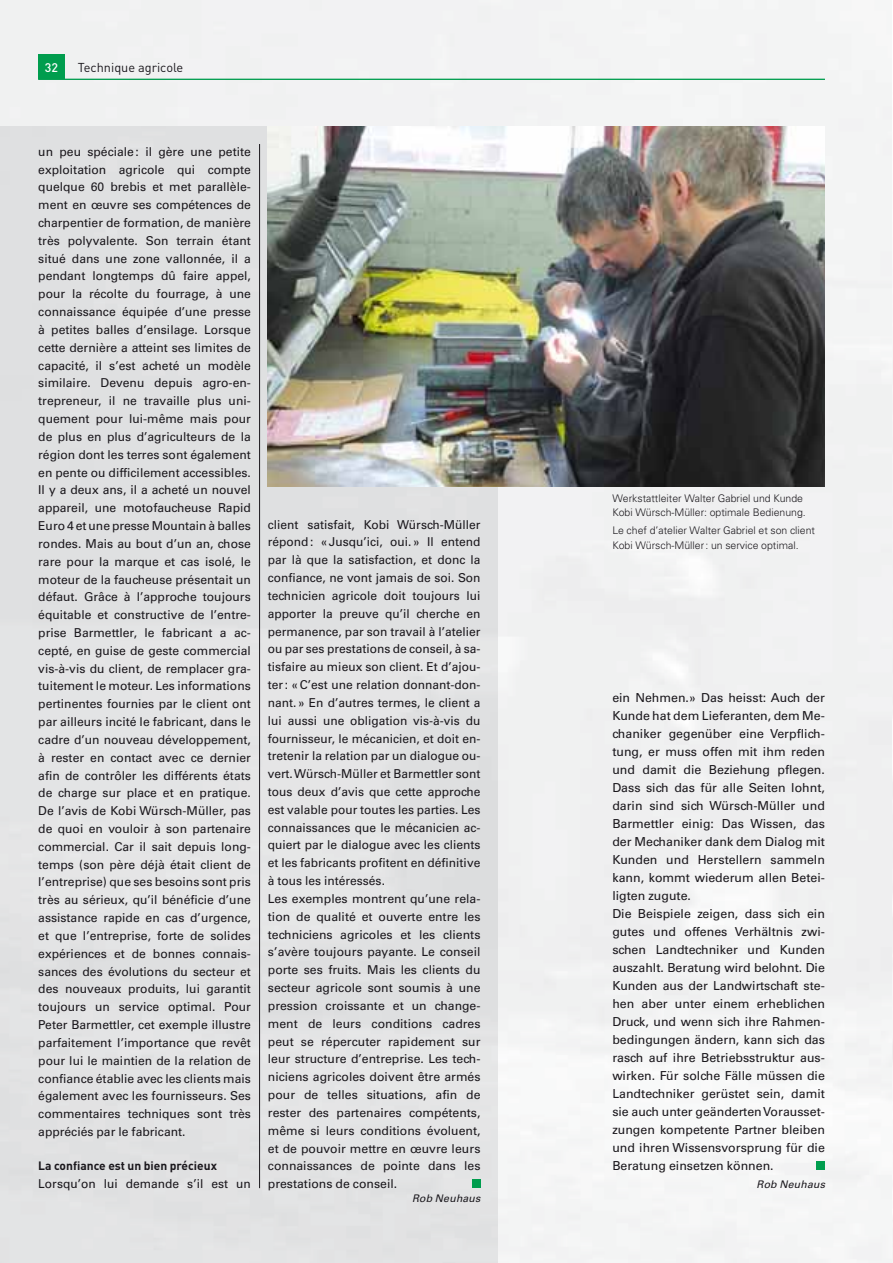
<style>
.page{position:relative;width:893px;height:1263px;background:#fff}
.page>*{position:absolute;margin:0;border:0;box-sizing:border-box;transform-origin:0 0}
.t1{font:12.75px "DIN";color:#1a171c}
.t2{font:12.3px/17.9px "Univers";color:#1a171c}
.t3{font:500 12.3px "DIN";color:#fff}
.t4{font:700 12px "DIN";color:#1a171c}
.t5{font:300 10.5px/14.2px "Univers";color:#1a171c}
.t6{font:italic 10.5px "Univers";letter-spacing:.02em;color:#1a171c}
</style>
<div class="page">
<div style="left:497px;top:156px;width:395px;height:1107px;background:#f2f2f3"></div>
<div style="left:38px;top:54px;width:27px;height:25px;background:#009d4e"></div>
<hr style="left:38px;top:79px;width:787px;height:1px;background:#009d4e">
<div style="left:0;top:126px;width:497px;height:1137px;background:#e1e2e2"></div>
<div style="left:816px;top:1162px;width:9px;height:8px;background:#009d4e"></div>
<div style="left:472px;top:1180px;width:8px;height:8px;background:#009d4e"></div>
<hr style="left:259px;top:144px;width:1px;height:1044px;background:#1a171c">
<img style="left:892px;top:0;width:1px;height:1263px">
<img style="left:268px;top:126px;width:557px;height:360px">
<p class="t3" style="left:45px;top:63px;width:15px">32</p>
<p class="t1" style="left:78px;top:63px;width:107px">Technique agricole</p>
<p class="t2" style="left:38px;top:143px;width:214px;text-align:justify">un peu spéciale : il gère une petite exploitation agricole qui compte quelque 60 brebis et met parallèle&shy;ment en œuvre ses compétences de charpentier de formation, de manière très polyvalente. Son terrain étant situé dans une zone vallonnée, il a pendant longtemps dû faire appel, pour la récolte du fourrage, à une connaissance équipée d’une presse à petites balles d’ensilage. Lorsque cette dernière a atteint ses limites de capacité, il s’est acheté un modèle similaire. Devenu depuis agro-en&shy;trepreneur, il ne travaille plus uni&shy;quement pour lui-même mais pour de plus en plus d’agriculteurs de la région dont les terres sont également en pente ou difficilement accessibles.<br>Il y a deux ans, il a acheté un nouvel appareil, une motofaucheuse Rapid Euro 4 et une presse Mountain à balles rondes. Mais au bout d’un an, chose rare pour la marque et cas isolé, le moteur de la faucheuse présentait un défaut. Grâce à l’approche toujours équitable et constructive de l’entre&shy;prise Barmettler, le fabricant a ac&shy;cepté, en guise de geste commercial vis-à-vis du client, de remplacer gra&shy;tuitement le moteur. Les informations pertinentes fournies par le client ont par ailleurs incité le fabricant, dans le cadre d’un nouveau développement, à rester en contact avec ce dernier afin de contrôler les différents états de charge sur place et en pratique.<br>De l’avis de Kobi Würsch-Müller, pas de quoi en vouloir à son partenaire commercial. Car il sait depuis long&shy;temps (son père déjà était client de l’entreprise) que ses besoins sont pris très au sérieux, qu’il bénéficie d’une assistance rapide en cas d’urgence, et que l’entreprise, forte de solides expériences et de bonnes connais&shy;sances des évolutions du secteur et des nouveaux produits, lui garantit toujours un service optimal. Pour Peter Barmettler, cet exemple illustre parfaitement l’importance que revêt pour lui le maintien de la relation de confiance établie avec les clients mais également avec les fournisseurs. Ses commentaires techniques sont très appréciés par le fabricant.</p>
<p class="t4" style="left:38px;top:1162px;width:180px">La confiance est un bien précieux</p>
<p class="t2" style="left:38px;top:1176px;width:214px">Lorsqu’on lui demande s’il est un</p>
<p class="t2" style="left:268px;top:516px;width:214px">client satisfait, Kobi Würsch-Müller répond : « Jusqu’ici, oui. » Il entend par là que la satisfaction, et donc la confiance, ne vont jamais de soi. Son technicien agricole doit toujours lui apporter la preuve qu’il cherche en permanence, par son travail à l’atelier ou par ses prestations de conseil, à sa&shy;tisfaire au mieux son client. Et d’ajou&shy;ter : « C’est une relation donnant-don&shy;nant. » En d’autres termes, le client a lui aussi une obligation vis-à-vis du fournisseur, le mécanicien, et doit en&shy;tretenir la relation par un dialogue ou&shy;vert. Würsch-Müller et Barmettler sont tous deux d’avis que cette approche est valable pour toutes les parties. Les connaissances que le mécanicien ac&shy;quiert par le dialogue avec les clients et les fabricants profitent en définitive à tous les intéressés.<br>Les exemples montrent qu’une rela&shy;tion de qualité et ouverte entre les techniciens agricoles et les clients s’avère toujours payante. Le conseil porte ses fruits. Mais les clients du secteur agricole sont soumis à une pression croissante et un change&shy;ment de leurs conditions cadres peut se répercuter rapidement sur leur structure d’entreprise. Les tech&shy;niciens agricoles doivent être armés pour de telles situations, afin de rester des partenaires compétents, même si leurs conditions évoluent, et de pouvoir mettre en œuvre leurs connaissances de pointe dans les prestations de conseil.</p>
<p class="t6" style="left:412px;top:1194px;width:70px">Rob Neuhaus</p>
<p class="t5" style="left:612px;top:492px;width:195px">Werkstattleiter Walter Gabriel und Kunde<br>Kobi Würsch-Müller: optimale Bedienung.</p>
<p class="t5" style="left:612px;top:524px;width:204px">Le chef d’atelier Walter Gabriel et son client<br>Kobi Würsch-Müller : un service optimal.</p>
<p class="t2" style="left:612px;top:690px;width:214px">ein Nehmen.» Das heisst: Auch der Kunde hat dem Lieferanten, dem Me&shy;chaniker gegenüber eine Verpflich&shy;tung, er muss offen mit ihm reden und damit die Beziehung pflegen.<br>Dass sich das für alle Seiten lohnt, darin sind sich Würsch-Müller und Barmettler einig: Das Wissen, das der Mechaniker dank dem Dialog mit Kunden und Herstellern sammeln kann, kommt wiederum allen Betei&shy;ligten zugute.<br>Die Beispiele zeigen, dass sich ein gutes und offenes Verhältnis zwi&shy;schen Landtechniker und Kunden auszahlt. Beratung wird belohnt. Die Kunden aus der Landwirtschaft ste&shy;hen aber unter einem erheblichen Druck, und wenn sich ihre Rahmen&shy;bedingungen ändern, kann sich das rasch auf ihre Betriebsstruktur aus&shy;wirken. Für solche Fälle müssen die Landtechniker gerüstet sein, damit sie auch unter geänderten Vorausset&shy;zungen kompetente Partner bleiben und ihren Wissensvorsprung für die Beratung einsetzen können.</p>
<p class="t6" style="left:756px;top:1180px;width:70px">Rob Neuhaus</p>
</div>
